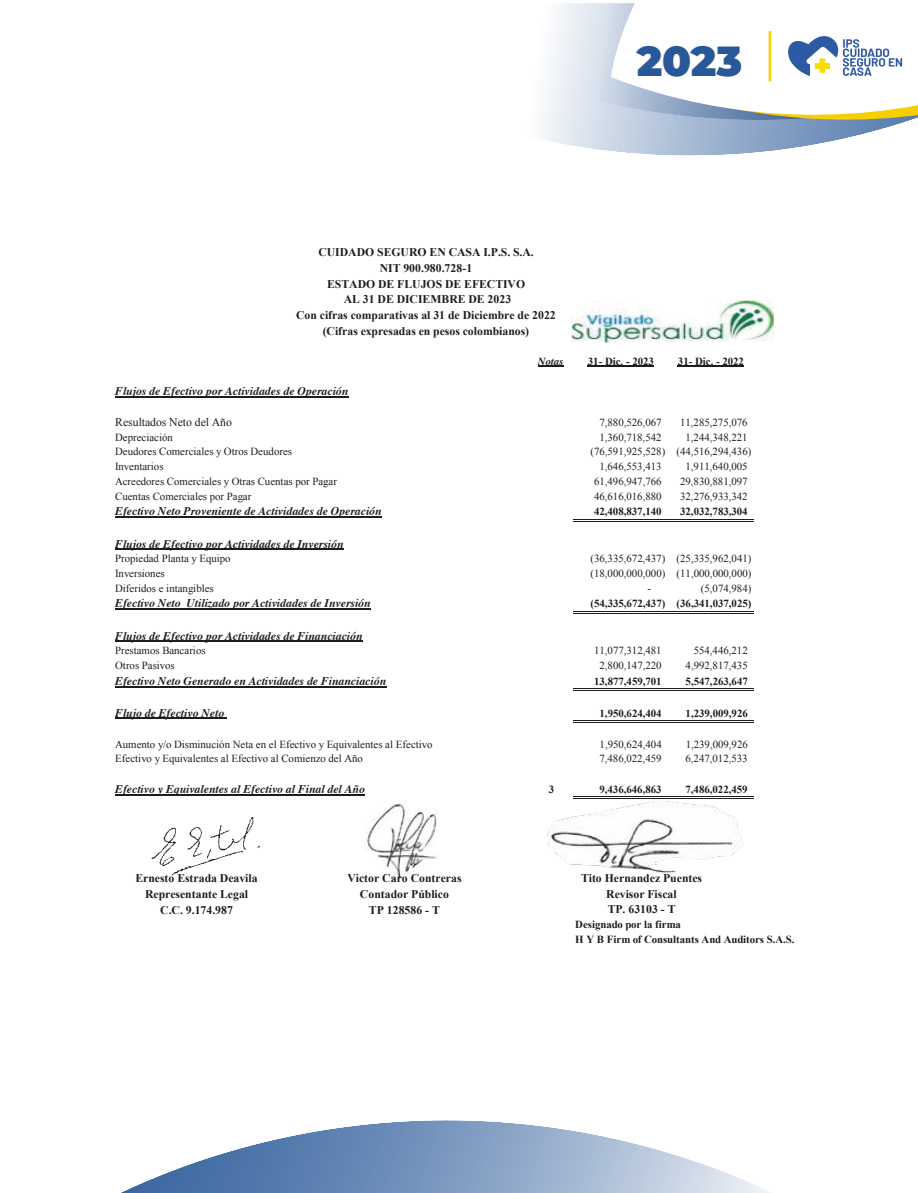
<style>
.page{position:relative;width:918px;height:1193px;background:#fff}
.page>*{position:absolute;margin:0;border:0;box-sizing:border-box;transform-origin:0 0}
.t1{font:900 42px "Montserrat";color:#285898}
.t2{font:italic 700 11.7px "Times";color:#1d1d1b}
.t3{font:700 11.7px/15.9px "Times New Roman";color:#1d1d1b;text-align:center}
.t4{font:11.7px "Times New Roman";color:#1d1d1b}
.t5{font:10.8px "Times New Roman";color:#1d1d1b}
.t6{font:700 10.8px/14.7px "Times New Roman";color:#1d1d1b}
.t7{font:italic 700 10.8px "Times";color:#1d1d1b}
</style>
<div class="page">
<svg style="left:541px;top:120px;width:363px;height:36px"></svg>
<svg style="left:544px;top:3px;width:67px;height:117px;fill:#e5ebf2"></svg>
<svg style="left:123px;top:1120px;width:647px;height:72px"></svg>
<svg style="left:611px;top:3px;width:307px;height:119px"></svg>
<svg style="left:538px;top:366px;width:25px;height:1px"></svg>
<hr style="left:588px;top:366px;width:66px;height:1px;background:#1d1d1b">
<hr style="left:678px;top:366px;width:66px;height:1px;background:#1d1d1b">
<hr style="left:115px;top:686px;width:271px;height:1px;background:#1d1d1b">
<hr style="left:115px;top:717px;width:112px;height:2px;background:#1d1d1b">
<hr style="left:115px;top:794px;width:250px;height:1px;background:#1d1d1b">
<hr style="left:115px;top:396px;width:234px;height:1px;background:#1d1d1b">
<hr style="left:115px;top:516px;width:267px;height:1px;background:#1d1d1b">
<hr style="left:115px;top:548px;width:229px;height:2px;background:#1d1d1b">
<hr style="left:115px;top:608px;width:256px;height:1px;background:#1d1d1b">
<hr style="left:115px;top:640px;width:248px;height:1px;background:#1d1d1b">
<hr style="left:573px;top:519px;width:181px;height:1px;background:#1d1d1b">
<hr style="left:573px;top:521px;width:181px;height:1px;background:#1d1d1b">
<hr style="left:573px;top:611px;width:181px;height:1px;background:#1d1d1b">
<hr style="left:573px;top:613px;width:181px;height:1px;background:#1d1d1b">
<hr style="left:573px;top:688px;width:181px;height:1px;background:#1d1d1b">
<hr style="left:573px;top:690px;width:181px;height:1px;background:#1d1d1b">
<hr style="left:573px;top:720px;width:181px;height:1px;background:#1d1d1b">
<hr style="left:573px;top:722px;width:181px;height:1px;background:#1d1d1b">
<img style="left:571px;top:300px;width:203px;height:42px">
<img style="left:367px;top:801px;width:71px;height:78px">
<img style="left:151px;top:817px;width:109px;height:58px">
<img style="left:547px;top:796px;width:207px;height:78px">
<p class="t3" style="left:296px;top:245px;width:261px">CUIDADO SEGURO EN CASA I.P.S. S.A.<br>NIT 900.980.728-1<br>ESTADO DE FLUJOS DE EFECTIVO<br>AL 31 DE DICIEMBRE DE 2023<br>Con cifras comparativas al 31 de Diciembre de 2022 (Cifras expresadas en pesos colombianos)</p>
<h1 class="t1" style="left:637px;top:37px;width:107px">2023</h1>
<p class="t2" style="left:115px;top:387px;width:235px">Flujos de Efectivo por Actividades de Operación</p>
<p class="t4" style="left:115px;top:417px;width:118px">Resultados Neto del Año</p>
<p class="t7" style="left:538px;top:357px;width:27px">Notas</p>
<p class="t6" style="left:588px;top:355px;width:68px">31- Dic. - 2023</p>
<p class="t6" style="left:678px;top:355px;width:68px">31- Dic. - 2022</p>
<p class="t5" style="left:599px;top:418px;width:64px">7,880,526,067</p>
<p class="t5" style="left:680px;top:418px;width:69px">11,285,275,076</p>
<p class="t5" style="left:115px;top:433px;width:59px">Depreciación</p>
<p class="t5" style="left:599px;top:433px;width:64px">1,360,718,542</p>
<p class="t5" style="left:685px;top:433px;width:64px">1,244,348,221</p>
<p class="t5" style="left:115px;top:447px;width:178px">Deudores Comerciales y Otros Deudores</p>
<p class="t5" style="left:590px;top:447px;width:76px">(76,591,925,528)</p>
<p class="t5" style="left:677px;top:447px;width:76px">(44,516,294,436)</p>
<p class="t5" style="left:115px;top:462px;width:50px">Inventarios</p>
<p class="t5" style="left:599px;top:462px;width:64px">1,646,553,413</p>
<p class="t5" style="left:686px;top:462px;width:64px">1,911,640,005</p>
<p class="t5" style="left:115px;top:477px;width:223px">Acreedores Comerciales y Otras Cuentas por Pagar</p>
<p class="t5" style="left:594px;top:477px;width:69px">61,496,947,766</p>
<p class="t5" style="left:680px;top:477px;width:69px">29,830,881,097</p>
<p class="t5" style="left:115px;top:492px;width:138px">Cuentas Comerciales por Pagar</p>
<p class="t5" style="left:594px;top:492px;width:69px">46,616,016,880</p>
<p class="t5" style="left:680px;top:492px;width:69px">32,276,933,342</p>
<p class="t6" style="left:594px;top:505px;width:69px">42,408,837,140</p>
<p class="t6" style="left:680px;top:505px;width:69px">32,032,783,304</p>
<p class="t5" style="left:115px;top:554px;width:117px">Propiedad Planta y Equipo</p>
<p class="t5" style="left:590px;top:554px;width:76px">(36,335,672,437)</p>
<p class="t5" style="left:677px;top:554px;width:76px">(25,335,962,041)</p>
<p class="t5" style="left:115px;top:569px;width:51px">Inversiones</p>
<p class="t5" style="left:591px;top:569px;width:76px">(18,000,000,000)</p>
<p class="t5" style="left:677px;top:569px;width:76px">(11,000,000,000)</p>
<p class="t5" style="left:115px;top:584px;width:100px">Diferidos e intangibles</p>
<p class="t5" style="left:647px;top:584px;width:5px">-</p>
<p class="t5" style="left:701px;top:584px;width:52px">(5,074,984)</p>
<p class="t6" style="left:591px;top:597px;width:76px">(54,335,672,437)</p>
<p class="t6" style="left:677px;top:597px;width:76px">(36,341,037,025)</p>
<p class="t5" style="left:115px;top:646px;width:92px">Prestamos Bancarios</p>
<p class="t5" style="left:594px;top:646px;width:69px">11,077,312,481</p>
<p class="t5" style="left:694px;top:646px;width:56px">554,446,212</p>
<p class="t5" style="left:115px;top:661px;width:61px">Otros Pasivos</p>
<p class="t5" style="left:600px;top:661px;width:64px">2,800,147,220</p>
<p class="t5" style="left:686px;top:661px;width:64px">4,992,817,435</p>
<p class="t6" style="left:594px;top:674px;width:69px">13,877,459,701</p>
<p class="t6" style="left:686px;top:674px;width:64px">5,547,263,647</p>
<p class="t6" style="left:600px;top:706px;width:64px">1,950,624,404</p>
<p class="t6" style="left:686px;top:706px;width:64px">1,239,009,926</p>
<p class="t5" style="left:115px;top:739px;width:319px">Aumento y/o Disminución Neta en el Efectivo y Equivalentes al Efectivo</p>
<p class="t5" style="left:600px;top:739px;width:64px">1,950,624,404</p>
<p class="t5" style="left:686px;top:739px;width:64px">1,239,009,926</p>
<p class="t5" style="left:115px;top:754px;width:249px">Efectivo y Equivalentes al Efectivo al Comienzo del Año</p>
<p class="t5" style="left:599px;top:754px;width:64px">7,486,022,459</p>
<p class="t5" style="left:686px;top:754px;width:64px">6,247,012,533</p>
<p class="t6" style="left:549px;top:782px;width:7px">3</p>
<p class="t6" style="left:599px;top:782px;width:64px">9,436,646,863</p>
<p class="t6" style="left:686px;top:782px;width:64px">7,486,022,459</p>
<p class="t2" style="left:115px;top:507px;width:268px">Efectivo Neto Proveniente de Actividades de Operación</p>
<p class="t2" style="left:115px;top:539px;width:230px">Flujos de Efectivo por Actividades de Inversión</p>
<p class="t2" style="left:115px;top:599px;width:257px">Efectivo Neto Utilizado por Actividades de Inversión</p>
<p class="t2" style="left:115px;top:631px;width:249px">Flujos de Efectivo por Actividades de Financiación</p>
<p class="t2" style="left:115px;top:676px;width:272px">Efectivo Neto Generado en Actividades de Financiación</p>
<p class="t2" style="left:115px;top:708px;width:110px">Flujo de Efectivo Neto</p>
<p class="t2" style="left:115px;top:784px;width:251px">Efectivo y Equivalentes al Efectivo al Final del Año</p>
<p class="t3" style="left:135px;top:871px;width:124px">Ernesto Estrada Deavila</p>
<p class="t3" style="left:347px;top:871px;width:116px">Victor Caro Contreras</p>
<p class="t3" style="left:145px;top:886px;width:105px">Representante Legal</p>
<p class="t3" style="left:360px;top:886px;width:90px">Contador Público</p>
<p class="t3" style="left:160px;top:902px;width:74px">C.C. 9.174.987</p>
<p class="t3" style="left:369px;top:902px;width:72px">TP 128586 - T</p>
<p class="t3" style="left:581px;top:870px;width:123px">Tito Hernandez Puentes<br>Revisor Fiscal</p>
<p class="t3" style="left:608px;top:902px;width:69px">TP. 63103 - T</p>
<p class="t6" style="left:575px;top:918px;width:221px">Designado por la firma<br>H Y B Firm of Consultants And Auditors S.A.S.</p>
</div>
